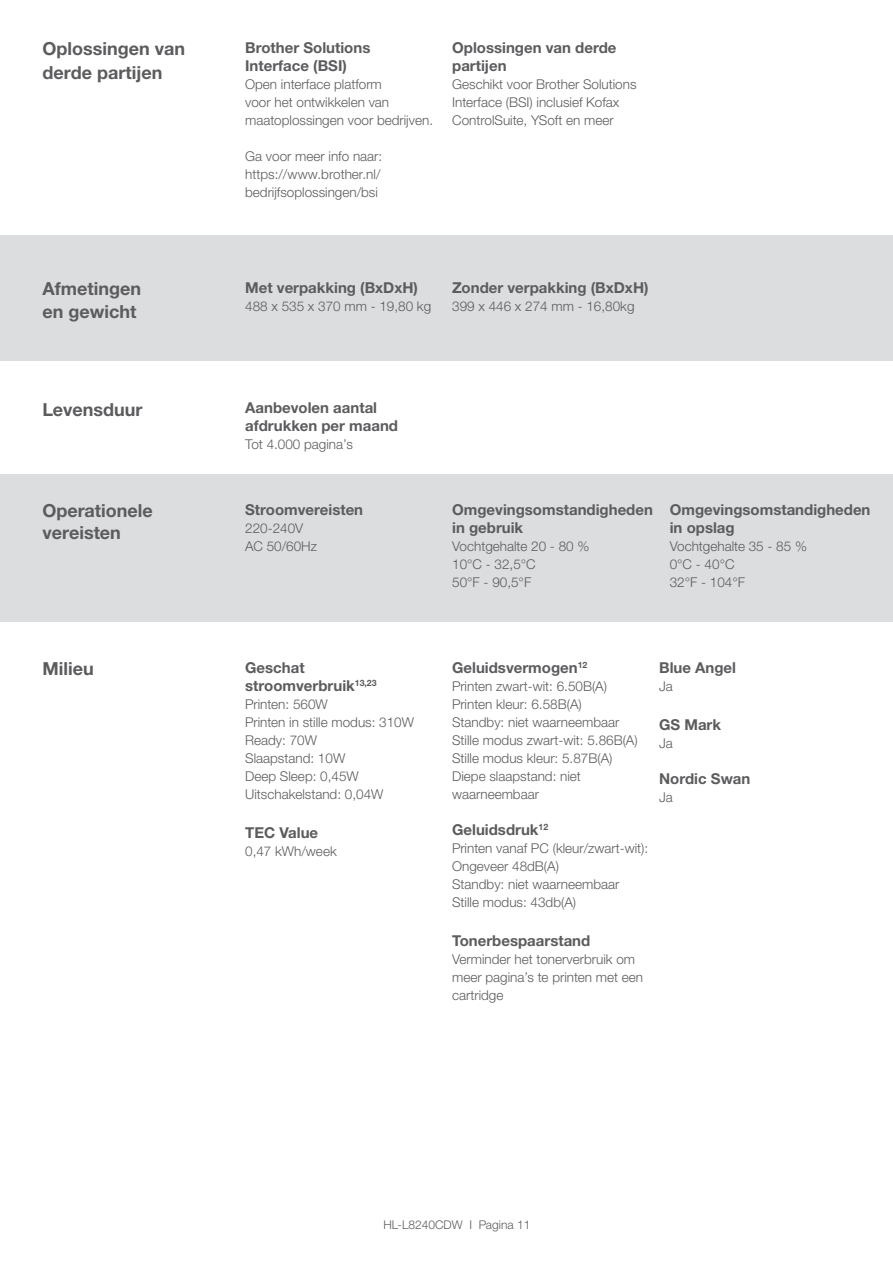
<style>
.page{position:relative;width:893px;height:1263px;background:#fff}
.page>*{position:absolute;margin:0;border:0;box-sizing:border-box;transform-origin:0 0}
.Body{font:700 18px/24px "Helvetica Neue LTW1 G";color:#5c5c5f}
.Body-2{font:700 15px/18px "Helvetica Neue LTW1 G";color:#5c5c5f}
.Body-3{font:300 13.5px/18px "Helvetica Neue LTW1 G";color:#5c5c5f}
.Body-4{font:300 12px "Helvetica Neue LTW1 G";color:#5c5c5f}
</style>
<div class="page">
<div style="left:0;top:474px;width:893px;height:148px;background:#dcdddf"></div>
<div style="left:0;top:235px;width:893px;height:126px;background:#dcdddf"></div>
<p class="Body" style="left:43px;top:37px;width:144px">Oplossingen van derde partijen</p>
<p class="Body-2" style="left:245px;top:39px;width:127px">Brother Solutions</p>
<p class="Body-2" style="left:245px;top:57px;width:103px">Interface (BSI)</p>
<p class="Body-3" style="left:245px;top:75px;width:189px">Open interface platform<br>voor het ontwikkelen van maatoplossingen voor bedrijven.</p>
<p class="Body-3" style="left:245px;top:147px;width:139px">Ga voor meer info naar:</p>
<p class="Body-3" style="left:245px;top:165px;width:137px">https://www.brother.nl/ bedrijfsoplossingen/bsi</p>
<p class="Body-2" style="left:452px;top:39px;width:166px">Oplossingen van derde partijen</p>
<p class="Body-3" style="left:452px;top:75px;width:186px">Geschikt voor Brother Solutions<br>Interface (BSI) inclusief Kofax<br>ControlSuite, YSoft en meer</p>
<p class="Body" style="left:43px;top:277px;width:100px">Afmetingen</p>
<p class="Body" style="left:43px;top:299px;width:95px">en gewicht</p>
<p class="Body-2" style="left:245px;top:279px;width:174px">Met verpakking (BxDxH)</p>
<p class="Body-3" style="left:245px;top:297px;width:187px">488 x 535 x 370 mm - 19,80 kg</p>
<p class="Body-2" style="left:452px;top:279px;width:198px">Zonder verpakking (BxDxH)</p>
<p class="Body-3" style="left:452px;top:297px;width:184px">399 x 446 x 274 mm - 16,80kg</p>
<p class="Body" style="left:43px;top:397px;width:102px">Levensduur</p>
<p class="Body-2" style="left:245px;top:399px;width:154px">Aanbevolen aantal afdrukken per maand</p>
<p class="Body-3" style="left:245px;top:436px;width:109px">Tot 4.000 pagina’s</p>
<p class="Body" style="left:43px;top:499px;width:112px;line-height:22.5px">Operationele vereisten</p>
<p class="Body-2" style="left:245px;top:500px;width:119px">Stroomvereisten</p>
<p class="Body-3" style="left:245px;top:519px;width:60px">220-240V</p>
<p class="Body-3" style="left:245px;top:537px;width:73px">AC 50/60Hz</p>
<p class="Body" style="left:43px;top:657px;width:53px">Milieu</p>
<p class="Body-2" style="left:245px;top:659px;width:133px">Geschat stroomverbruik<sup>13,23</sup></p>
<p class="Body-3" style="left:245px;top:695px;width:84px">Printen: 560W</p>
<p class="Body-3" style="left:245px;top:713px;width:170px">Printen in stille modus: 310W</p>
<p class="Body-3" style="left:245px;top:731px;width:73px">Ready: 70W</p>
<p class="Body-3" style="left:245px;top:749px;width:102px">Slaapstand: 10W</p>
<p class="Body-3" style="left:245px;top:767px;width:115px">Deep Sleep: 0,45W</p>
<p class="Body-3" style="left:245px;top:785px;width:140px">Uitschakelstand: 0,04W</p>
<p class="Body-2" style="left:245px;top:824px;width:75px">TEC Value</p>
<p class="Body-3" style="left:245px;top:842px;width:93px">0,47 kWh/week</p>
<p class="Body-2" style="left:452px;top:500px;width:202px">Omgevingsomstandigheden</p>
<p class="Body-2" style="left:452px;top:518px;width:73px">in gebruik</p>
<p class="Body-3" style="left:452px;top:537px;width:139px">Vochtgehalte 20 - 80 %</p>
<p class="Body-3" style="left:452px;top:555px;width:85px">10°C - 32,5°C</p>
<p class="Body-3" style="left:452px;top:573px;width:81px">50°F - 90,5°F</p>
<p class="Body-2" style="left:670px;top:500px;width:202px">Omgevingsomstandigheden</p>
<p class="Body-2" style="left:670px;top:518px;width:66px">in opslag</p>
<p class="Body-3" style="left:670px;top:537px;width:139px">Vochtgehalte 35 - 85 %</p>
<p class="Body-3" style="left:670px;top:555px;width:66px">0°C - 40°C</p>
<p class="Body-3" style="left:670px;top:573px;width:77px">32°F - 104°F</p>
<p class="Body-2" style="left:452px;top:659px;width:137px">Geluidsvermogen<sup>12</sup></p>
<p class="Body-3" style="left:452px;top:677px;width:156px">Printen zwart-wit: 6.50B(A)</p>
<p class="Body-3" style="left:452px;top:695px;width:131px">Printen kleur: 6.58B(A)</p>
<p class="Body-3" style="left:452px;top:713px;width:169px">Standby: niet waarneembaar</p>
<p class="Body-3" style="left:452px;top:731px;width:187px">Stille modus zwart-wit: 5.86B(A)</p>
<p class="Body-3" style="left:452px;top:749px;width:162px">Stille modus kleur: 5.87B(A)</p>
<p class="Body-3" style="left:452px;top:767px;width:130px">Diepe slaapstand: niet waarneembaar</p>
<p class="Body-2" style="left:452px;top:821px;width:98px">Geluidsdruk<sup>12</sup></p>
<p class="Body-3" style="left:452px;top:839px;width:198px">Printen vanaf PC (kleur/zwart-wit):</p>
<p class="Body-3" style="left:452px;top:857px;width:108px">Ongeveer 48dB(A)</p>
<p class="Body-3" style="left:452px;top:875px;width:169px">Standby: niet waarneembaar</p>
<p class="Body-3" style="left:452px;top:893px;width:125px">Stille modus: 43db(A)</p>
<p class="Body-2" style="left:452px;top:932px;width:140px">Tonerbespaarstand</p>
<p class="Body-3" style="left:452px;top:950px;width:193px">Verminder het tonerverbruik om meer pagina’s te printen met een cartridge</p>
<p class="Body-2" style="left:659px;top:659px;width:78px">Blue Angel</p>
<p class="Body-3" style="left:659px;top:677px;width:15px">Ja</p>
<p class="Body-2" style="left:659px;top:716px;width:63px">GS Mark</p>
<p class="Body-3" style="left:659px;top:734px;width:15px">Ja</p>
<p class="Body-2" style="left:659px;top:770px;width:93px">Nordic Swan</p>
<p class="Body-3" style="left:659px;top:788px;width:15px">Ja</p>
<p class="Body-4" style="left:383px;top:1217px;width:148px">HL-L8240CDW I Pagina 11</p>
</div>
